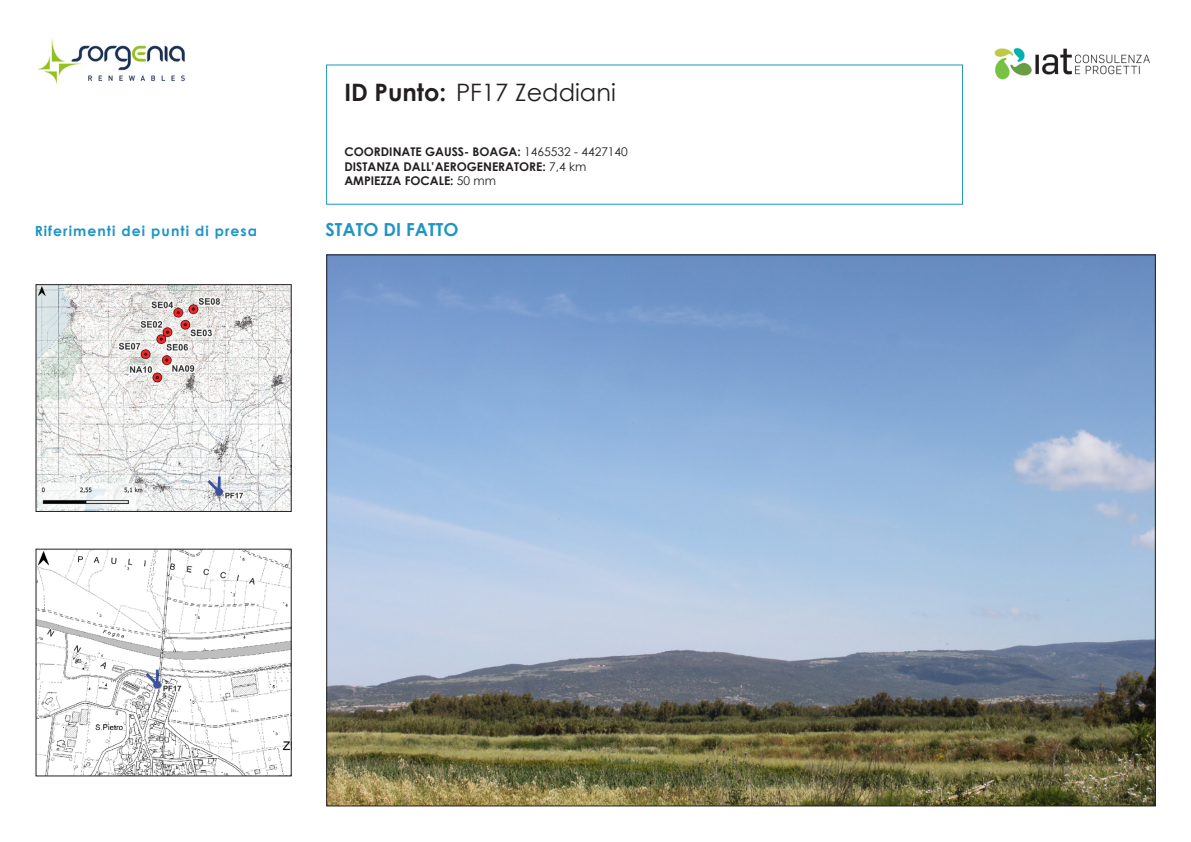
<style>
.page{position:relative;width:1191px;height:842px;background:#fff}
.page>*{position:absolute;margin:0;border:0;box-sizing:border-box;transform-origin:0 0}
.Titoli_PF{font:24px "Century Gothic";color:#231f20}
.t1{font:700 18px "Century Gothic";color:#2095c5}
.t2{font:700 14px "Century Gothic";letter-spacing:.075em;color:#2095c5}
.t3{font:700 12px "Century Gothic";color:#231f20}
.s1{font-weight:700}
.s2{font-weight:400}
</style>
<div class="page">
<img style="left:994px;top:47px;width:156px;height:33px">
<img style="left:38px;top:38px;width:147px;height:46px">
<img style="left:328px;top:256px;width:825px;height:548px">
<img style="left:38px;top:286px;width:252px;height:224px">
<div style="left:36px;top:284px;width:256px;height:228px;border:1px solid #231f20"></div>
<img style="left:38px;top:551px;width:252px;height:223px">
<p class="Titoli_PF" style="left:344px;top:75px;width:273px"><span class="s1">ID Punto:</span> PF17 Zeddiani</p>
<p class="t3" style="left:344px;top:143px;width:285px">COORDINATE GAUSS- BOAGA: <span class="s2">1465532 - 4427140</span></p>
<p class="t3" style="left:344px;top:157px;width:243px">DISTANZA DALL’AEROGENERATORE: <span class="s2">7,4 km</span></p>
<p class="t3" style="left:344px;top:172px;width:153px">AMPIEZZA FOCALE: <span class="s2">50 mm</span></p>
<p class="t2" style="left:35px;top:221px;width:224px">Riferimenti dei punti di presa</p>
<h2 class="t1" style="left:325px;top:216px;width:134px">STATO DI FATTO</h2>
</div>
